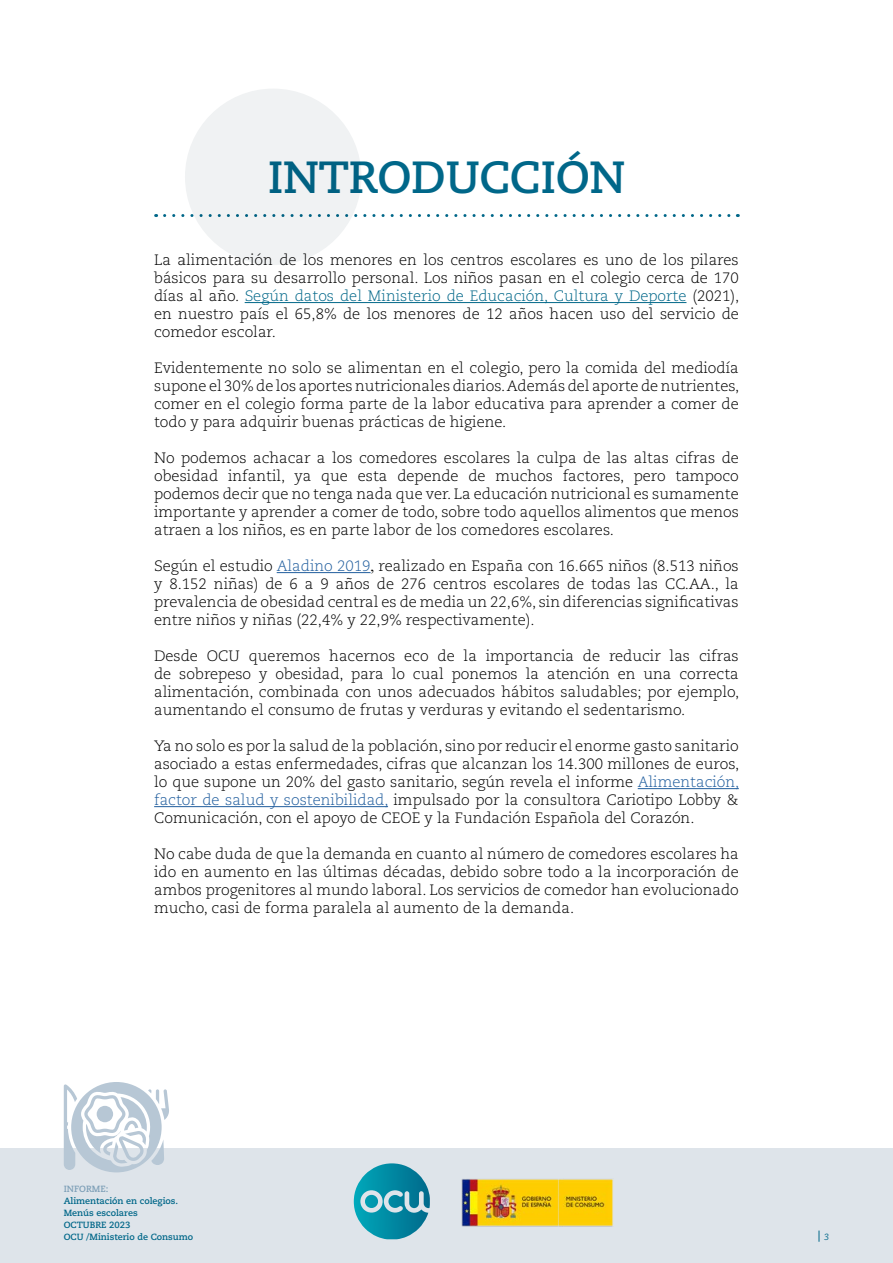
<style>
.page{position:relative;width:893px;height:1263px;background:#fff}
.page>*{position:absolute;margin:0;border:0;box-sizing:border-box;transform-origin:0 0}
.t1{font:700 45px "Caecilia LT Std";letter-spacing:-.01em;color:#006789}
.t2{font:300 15px/18px "Caecilia LT Std";color:#000;text-align:justify}
.t3{font:700 9px/12px "Caecilia LT Std";color:#006789}
.t4{font:700 9px "Caecilia LT Std";color:#7d9fb7}
.t5{font:italic 9px "Caecilia LT Std";color:#006789}
.s1{color:#006789}
.s2{color:#215e9e}
</style>
<div class="page">
<div style="left:0;top:1148px;width:893px;height:115px;background:#dee4ea"></div>
<svg style="left:819px;top:1230px;width:1px;height:12px"></svg>
<img style="left:462px;top:1179px;width:152px;height:47px">
<svg style="left:354px;top:1163px;width:76px;height:76px"></svg>
<svg style="left:64px;top:1082px;width:105px;height:90px"></svg>
<hr style="left:245px;top:302px;width:441px;height:1px;background:#006789">
<hr style="left:277px;top:572px;width:94px;height:1px;background:#215e9e">
<hr style="left:638px;top:788px;width:101px;height:1px;background:#215e9e">
<hr style="left:154px;top:806px;width:234px;height:1px;background:#215e9e">
<svg style="left:165px;top:214px;width:573px;height:3px"></svg>
<div style="left:185px;top:89px;width:176px;height:176px;background:#f0f2f3;border-radius:50%"></div>
<h1 class="t1" style="left:268px;top:151px;width:359px">INTRODUCCIÓN</h1>
<p class="t2" style="left:154px;top:251px;width:587px">La alimentación de los menores en los centros escolares es uno de los pilares básicos para su desarrollo personal. Los niños pasan en el colegio cerca de 170 días al año. <span class="s1">Según datos del Ministerio de Educación, Cultura y Deporte</span> (2021), en nuestro país el 65,8% de los menores de 12 años hacen uso del servicio de comedor escolar.</p>
<p class="t2" style="left:154px;top:359px;width:587px">Evidentemente no solo se alimentan en el colegio, pero la comida del mediodía supone el 30% de los aportes nutricionales diarios. Además del aporte de nutrientes, comer en el colegio forma parte de la labor educativa para aprender a comer de todo y para adquirir buenas prácticas de higiene.</p>
<p class="t2" style="left:154px;top:449px;width:586px">No podemos achacar a los comedores escolares la culpa de las altas cifras de obesidad infantil, ya que esta depende de muchos factores, pero tampoco podemos decir que no tenga nada que ver. La educación nutricional es sumamente importante y aprender a comer de todo, sobre todo aquellos alimentos que menos atraen a los niños, es en parte labor de los comedores escolares.</p>
<p class="t2" style="left:154px;top:557px;width:586px">Según el estudio <span class="s2">Aladino 2019</span> realizado en España con 16.665 niños (8.513 niños y 8.152 niñas) de 6 a 9 años de 276 centros escolares de todas las CC.AA., la prevalencia de obesidad central es de media un 22,6%, sin diferencias significativas entre niños y niñas (22,4% y 22,9% respectivamente).</p>
<p class="t2" style="left:154px;top:647px;width:587px">Desde OCU queremos hacernos eco de la importancia de reducir las cifras de sobrepeso y obesidad, para lo cual ponemos la atención en una correcta alimentación, combinada con unos adecuados hábitos saludables; por ejemplo, aumentando el consumo de frutas y verduras y evitando el sedentarismo.</p>
<p class="t2" style="left:154px;top:737px;width:587px">Ya no solo es por la salud de la población, sino por reducir el enorme gasto sanitario asociado a estas enfermedades, cifras que alcanzan los 14.300 millones de euros, lo que supone un 20% del gasto sanitario, según revela el informe <span class="s2">Alimentación, factor de salud y sostenibilidad,</span> impulsado por la consultora Cariotipo Lobby &amp; Comunicación, con el apoyo de CEOE y la Fundación Española del Corazón.</p>
<p class="t2" style="left:154px;top:845px;width:586px">No cabe duda de que la demanda en cuanto al número de comedores escolares ha ido en aumento en las últimas décadas, debido sobre todo a la incorporación de ambos progenitores al mundo laboral. Los servicios de comedor han evolucionado mucho, casi de forma paralela al aumento de la demanda.</p>
<p class="t4" style="left:64px;top:1183px;width:46px">INFORME:</p>
<p class="t3" style="left:64px;top:1194px;width:131px">Alimentación en colegios.<br>Menús escolares<br>OCTUBRE 2023<br>OCU /Ministerio de Consumo</p>
<p class="t5" style="left:824px;top:1231px;width:7px">3</p>
</div>
